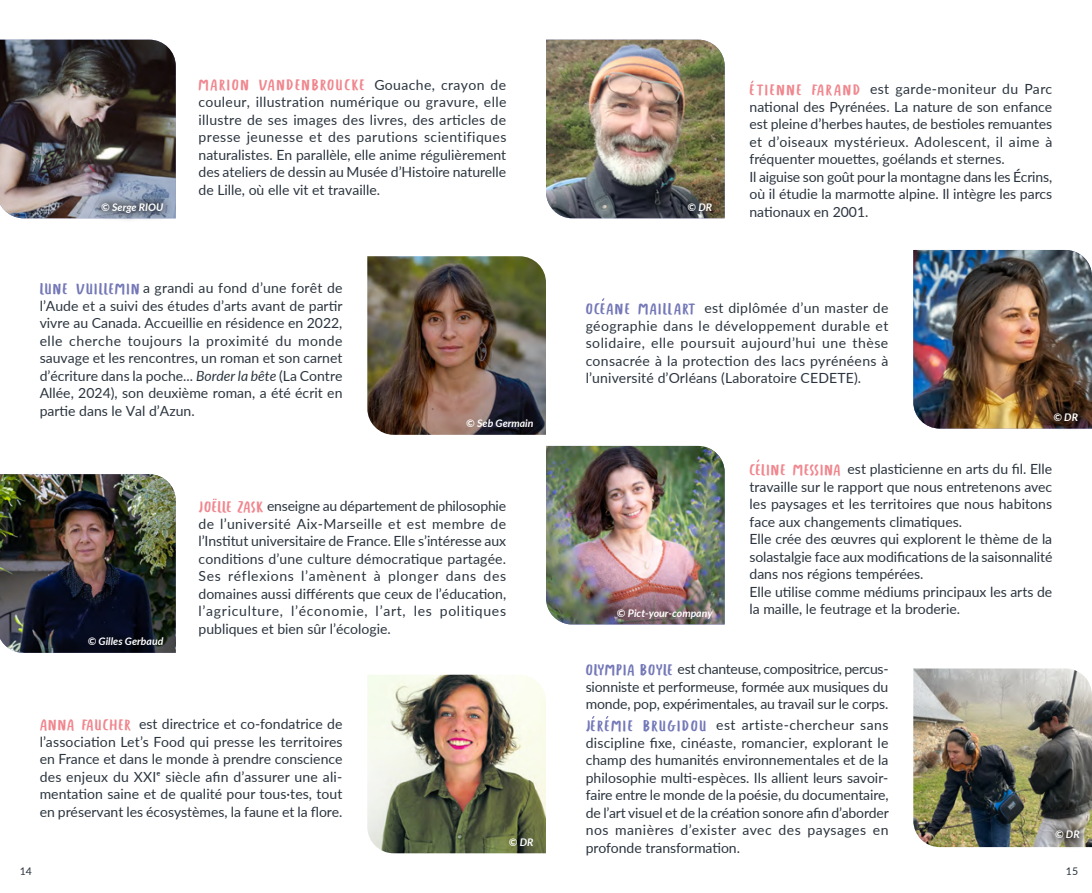
<style>
.page{position:relative;width:1092px;height:893px;background:#fff}
.page>*{position:absolute;margin:0;border:0;box-sizing:border-box;transform-origin:0 0}
.t1{font:22.75px "FREETAPE";letter-spacing:.065em;color:#f0878f}
.t2{font:14px/17.5px "Lato";color:#2c353f;text-align:justify}
.t3{font:italic 700 10.5px "Lato";color:#fff}
.t4{font:10.5px "Lato";color:#2c353f}
.s1{font-family:"Lato";font-size:14px;color:#2c353f}
.s2{font-family:"FREETAPE";font-size:22.75px;color:#7478b7}
.s3{font-style:italic}
.s4{font-family:"FREETAPE";font-size:22.75px;color:#f0878f}
</style>
<div class="page">
<img style="left:0;top:40px;width:176px;height:178px">
<div style="left:91px;top:192px;width:83px;height:31px;background:#000;opacity:.75"></div>
<img style="left:0;top:474px;width:176px;height:179px">
<img style="left:367px;top:675px;width:179px;height:178px">
<img style="left:367px;top:256px;width:179px;height:179px">
<img style="left:913px;top:668px;width:178px;height:179px">
<img style="left:546px;top:40px;width:178px;height:178px">
<div style="left:683px;top:198px;width:33px;height:17px;background:#000;opacity:.7"></div>
<img style="left:546px;top:446px;width:178px;height:178px">
<img style="left:913px;top:250px;width:178px;height:179px">
<div style="left:1043px;top:401px;width:44px;height:30px;background:#000;opacity:.5"></div>
<div style="left:1045px;top:819px;width:44px;height:30px;background:#000;opacity:.75"></div>
<p class="t3" style="left:101px;top:199px;width:64px">© Serge RIOU</p>
<h1 class="t1" style="left:198px;top:70px;width:309px">MARION VANDENBROUCKE <span class="s1">Gouache, crayon de</span></h1>
<p class="t2" style="left:198px;top:93px;width:309px">couleur, illustration numérique ou gravure, elle illustre de ses images des livres, des articles de presse jeunesse et des parutions scientifiques naturalistes. En parallèle, elle anime régulièrement des ateliers de dessin au Musée d’Histoire naturelle de Lille, où elle vit et travaille.</p>
<p class="t2" style="left:40px;top:279px;width:304px"><span class="s2">LUNE VUILLEMIN</span> a grandi au fond d’une forêt de l’Aude et a suivi des études d’arts avant de partir vivre au Canada. Accueillie en résidence en 2022, elle cherche toujours la proximité du monde sauvage et les rencontres, un roman et son carnet d’écriture dans la poche... <span class="s3">Border la bête</span> (La Contre Allée, 2024), son deuxième roman, a été écrit en partie dans le Val d’Azun.</p>
<p class="t3" style="left:466px;top:416px;width:69px">© Seb Germain</p>
<p class="t3" style="left:88px;top:634px;width:77px">© Gilles Gerbaud</p>
<p class="t2" style="left:198px;top:497px;width:309px"><span class="s4">JOELLE ZASK</span> enseigne au département de philosophie de l’université Aix-Marseille et est membre de l’Institut universitaire de France. Elle s’intéresse aux conditions d’une culture démocratique partagée.<br>Ses réflexions l’amènent à plonger dans des domaines aussi différents que ceux de l’éducation, l’agriculture, l’économie, l’art, les politiques publiques et bien sûr l’écologie.</p>
<p class="t2" style="left:40px;top:715px;width:304px"><span class="s4">ANNA FAUCHER</span> est directrice et co-fondatrice de l’association Let’s Food qui presse les territoires en France et dans le monde à prendre conscience des enjeux du XXIᵉ siècle afin d’assurer une ali&shy;mentation saine et de qualité pour tous·tes, tout en préservant les écosystèmes, la faune et la flore.</p>
<p class="t3" style="left:509px;top:834px;width:26px">© DR</p>
<p class="t3" style="left:687px;top:199px;width:26px">© DR</p>
<p class="t2" style="left:749px;top:80px;width:304px;text-align:left"><span class="s4">ETIENNE FARAND</span> est garde-moniteur du Parc national des Pyrénées. La nature de son enfance est pleine d’herbes hautes, de bestioles remuantes et d’oiseaux mystérieux. Adolescent, il aime à fréquenter mouettes, goélands et sternes.<br>Il aiguise son goût pour la montagne dans les Écrins, où il étudie la marmotte alpine. Il intègre les parcs nationaux en 2001.</p>
<p class="t2" style="left:585px;top:299px;width:304px"><span class="s2">OCEANE MAILLART</span> est diplômée d’un master de géographie dans le développement durable et solidaire, elle poursuit aujourd’hui une thèse consacrée à la protection des lacs pyrénéens à l’université d’Orléans (Laboratoire CEDETE).</p>
<p class="t3" style="left:1053px;top:410px;width:26px">© DR</p>
<p class="t3" style="left:617px;top:606px;width:97px">© Pict-your-company</p>
<p class="t2" style="left:749px;top:460px;width:304px;text-align:left"><span class="s4">CELINE MESSINA</span> est plasticienne en arts du fil. Elle travaille sur le rapport que nous entretenons avec les paysages et les territoires que nous habitons face aux changements climatiques.<br>Elle crée des œuvres qui explorent le thème de la solastalgie face aux modifications de la saisonnalité dans nos régions tempérées.<br>Elle utilise comme médiums principaux les arts de la maille, le feutrage et la broderie.</p>
<p class="t2" style="left:585px;top:660px;width:304px"><span class="s2">OLYMPIA BOYLE</span> est chanteuse, compositrice, percus&shy;sionniste et performeuse, formée aux musiques du monde, pop, expérimentales, au travail sur le corps.</p>
<p class="t2" style="left:585px;top:716px;width:304px"><span class="s2">JEREMIE BRUGIDOU</span> est artiste-chercheur sans discipline fixe, cinéaste, romancier, explorant le champ des humanités environnementales et de la philosophie multi-espèces. Ils allient leurs savoir&shy;faire entre le monde de la poésie, du documentaire, de l’art visuel et de la création sonore afin d’aborder nos manières d’exister avec des paysages en profonde transformation.</p>
<p class="t3" style="left:1054px;top:827px;width:26px">© DR</p>
<p class="t4" style="left:20px;top:864px;width:14px">14</p>
<p class="t4" style="left:1065px;top:864px;width:14px">15</p>
</div>
